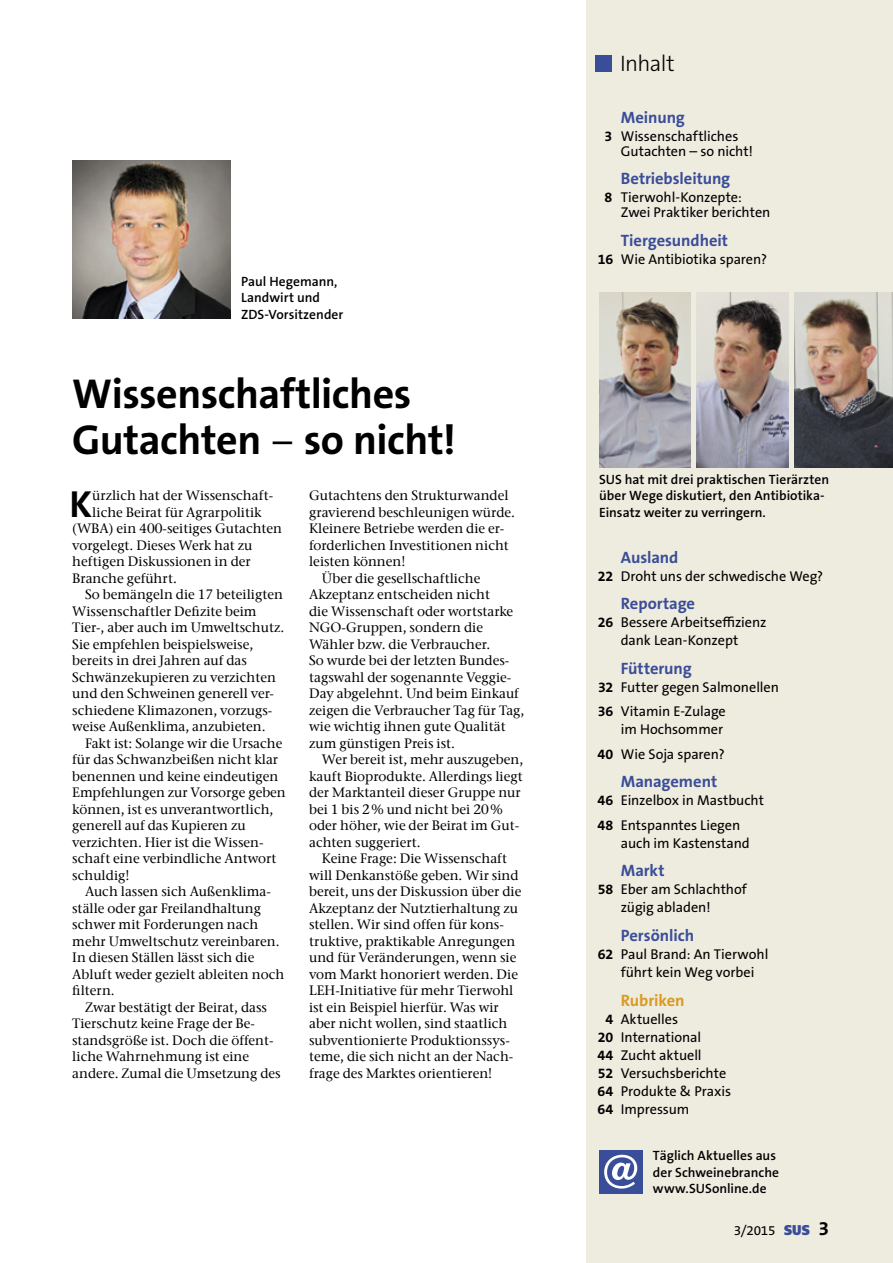
<style>
.page{position:relative;width:893px;height:1263px;background:#fff}
.page>*{position:absolute;margin:0;border:0;box-sizing:border-box;transform-origin:0 0}
.Kommentar-Titel{font:700 42px/46.5px "The Sans B W7";letter-spacing:-.01em;color:#000}
.Kommentar_Initial{font:700 37.95px "The Sans B W7";color:#000}
.t1{font:300 22.5px "The Sans B W3";letter-spacing:-.03em;color:#000}
.Inhalt_Abschnitt{font:700 16.5px "The Sans B W7";letter-spacing:-.005em;color:#3a4d98}
.Inhalt_Abschnitt_Rub{font:700 16.5px "The Sans B W7";letter-spacing:-.005em;color:#da9a23}
.Inhalt_Beschreibung{font:14.25px/18px "The Sans B W5 Plain";letter-spacing:-.005em;color:#000}
.Rubrik_Bodytext{font:500 13.5px/16.5px "ITC Stone Serif Com";color:#000}
.BU{font:600 13.5px/16.5px "The Sans B W6";color:#000}
.Kommentar_Initial-2{font:500 13.5px "ITC Stone Serif Com";color:#000}
.Kommentator{font:600 13.5px/16.5px "The Sans B W6";letter-spacing:.005em;color:#000}
.t2{font:13.5px "The Sans B W5 Plain";color:#000}
.s1{font-family:"ITC Stone Serif Com";font-weight:500}
.s2{font-family:"The Sans B W7";font-weight:700}
.s3{font-family:"Frutiger LT Pro";font-weight:900;font-size:14.1px;color:#3a4d98}
.s4{font-family:"The Sans B W7";font-weight:700;font-size:19.5px}
</style>
<div class="page">
<div style="left:587px;top:0;width:306px;height:1263px;background:#eeebdf"></div>
<img style="left:72px;top:161px;width:158px;height:158px">
<div style="left:595px;top:55px;width:17px;height:16px;background:#3a4d98"></div>
<div style="left:599px;top:1150px;width:43px;height:43px;background:#3a4d98"></div>
<svg style="left:604px;top:1155px;width:33px;height:33px"></svg>
<img style="left:599px;top:292px;width:92px;height:175px">
<img style="left:795px;top:292px;width:98px;height:175px">
<img style="left:697px;top:292px;width:91px;height:175px">
<p class="Kommentator" style="left:241px;top:273px;width:104px">Paul Hegemann,<br>Landwirt und<br>ZDS-Vorsitzender</p>
<p class="Kommentar-Titel" style="left:72px;top:371px;width:385px">Wissenschaftliches<br>Gutachten <span class="s1">−</span> so nicht!</p>
<p class="Kommentar_Initial" style="left:70px;top:479px;width:24px">K</p>
<p class="Kommentar_Initial-2" style="left:92px;top:487px;width:182px">ürzlich hat der Wissenschaft-</p>
<p class="Rubrik_Bodytext" style="left:309px;top:487px;width:207px">Gutachtens den Strukturwandel gravierend beschleunigen würde.<br>Kleinere Betriebe werden die er&shy;forderlichen Investitionen nicht leisten können!</p>
<p class="Rubrik_Bodytext" style="left:309px;top:570px;width:217px;text-indent:13px">Über die gesellschaftliche<br>Akzeptanz entscheiden nicht<br>die Wissenschaft oder wortstarke<br>NGO-Gruppen, sondern die<br>Wähler bzw. die Verbraucher.<br>So wurde bei der letzten Bundes&shy;tagswahl der sogenannte Veggie-<br>Day abgelehnt. Und beim Einkauf zeigen die Verbraucher Tag für Tag, wie wichtig ihnen gute Qualität zum günstigen Preis ist.</p>
<p class="Rubrik_Bodytext" style="left:309px;top:751px;width:216px;text-indent:13px">Wer bereit ist, mehr auszugeben, kauft Bioprodukte. Allerdings liegt der Marktanteil dieser Gruppe nur bei 1 bis 2% und nicht bei 20% oder höher, wie der Beirat im Gut&shy;achten suggeriert.</p>
<p class="Rubrik_Bodytext" style="left:309px;top:850px;width:214px;text-indent:13px">Keine Frage: Die Wissenschaft will Denkanstöße geben. Wir sind bereit, uns der Diskussion über die Akzeptanz der Nutztierhaltung zu stellen. Wir sind offen für kons&shy;truktive, praktikable Anregungen und für Veränderungen, wenn sie vom Markt honoriert werden. Die LEH-Initiative für mehr Tierwohl ist ein Beispiel hierfür. Was wir aber nicht wollen, sind staatlich subventionierte Produktionssys&shy;teme, die sich nicht an der Nach&shy;frage des Marktes orientieren!</p>
<p class="Kommentar_Initial-2" style="left:92px;top:504px;width:171px">liche Beirat für Agrarpolitik</p>
<p class="Kommentar_Initial-2" style="left:72px;top:520px;width:211px">(WBA) ein 400-seitiges Gutachten</p>
<p class="Kommentar_Initial-2" style="left:72px;top:537px;width:182px">vorgelegt. Dieses Werk hat zu</p>
<p class="Kommentar_Initial-2" style="left:72px;top:553px;width:180px">heftigen Diskussionen in der</p>
<p class="Kommentar_Initial-2" style="left:72px;top:570px;width:106px">Branche geführt.</p>
<p class="Rubrik_Bodytext" style="left:72px;top:586px;width:214px;text-indent:13px">So bemängeln die 17 beteiligten<br>Wissenschaftler Defizite beim<br>Tier-, aber auch im Umweltschutz.<br>Sie empfehlen beispielsweise, bereits in drei Jahren auf das<br>Schwänzekupieren zu verzichten und den Schweinen generell ver&shy;schiedene Klimazonen, vorzugs&shy;weise Außenklima, anzubieten.</p>
<p class="Rubrik_Bodytext" style="left:72px;top:735px;width:215px;text-indent:13px">Fakt ist: Solange wir die Ursache für das Schwanzbeißen nicht klar benennen und keine eindeutigen<br>Empfehlungen zur Vorsorge geben können, ist es unverantwortlich, generell auf das Kupieren zu verzichten. Hier ist die Wissen&shy;schaft eine verbindliche Antwort schuldig!</p>
<p class="Rubrik_Bodytext" style="left:72px;top:883px;width:213px;text-indent:13px">Auch lassen sich Außenklima&shy;ställe oder gar Freilandhaltung schwer mit Forderungen nach mehr Umweltschutz vereinbaren.<br>In diesen Ställen lässt sich die<br>Abluft weder gezielt ableiten noch filtern.</p>
<p class="Rubrik_Bodytext" style="left:72px;top:999px;width:210px;text-indent:13px">Zwar bestätigt der Beirat, dass<br>Tierschutz keine Frage der Be&shy;standsgröße ist. Doch die öffent&shy;liche Wahrnehmung ist eine andere. Zumal die Umsetzung des</p>
<p class="t1" style="left:620px;top:49px;width:56px">Inhalt</p>
<p class="Inhalt_Abschnitt" style="left:621px;top:107px;width:66px">Meinung</p>
<p class="Inhalt_Beschreibung" style="left:621px;top:129px;width:134px;line-height:15px;text-indent:-16px"><span class="s2">3</span> Wissenschaftliches<br>Gutachten – so nicht!</p>
<p class="Inhalt_Abschnitt" style="left:621px;top:168px;width:111px">Betriebsleitung</p>
<p class="Inhalt_Beschreibung" style="left:621px;top:190px;width:151px;line-height:15px;text-indent:-16px"><span class="s2">8</span> Tierwohl-Konzepte:<br>Zwei Praktiker berichten</p>
<p class="Inhalt_Abschnitt" style="left:621px;top:230px;width:109px">Tiergesundheit</p>
<p class="Inhalt_Beschreibung" style="left:598px;top:250px;width:171px"><span class="s2">16</span> Wie Antibiotika sparen?</p>
<p class="BU" style="left:599px;top:471px;width:232px">SUS hat mit drei praktischen Tierärzten über Wege diskutiert, den Antibiotika-<br>Einsatz weiter zu verringern.</p>
<p class="Inhalt_Abschnitt" style="left:621px;top:546px;width:59px">Ausland</p>
<p class="Inhalt_Beschreibung" style="left:598px;top:567px;width:227px"><span class="s2">22</span> Droht uns der schwedische Weg?</p>
<p class="Inhalt_Abschnitt" style="left:621px;top:593px;width:76px">Reportage</p>
<p class="Inhalt_Beschreibung" style="left:598px;top:614px;width:170px;text-align:center"><span class="s2">26</span> Bessere Arbeitseffizienz dank Lean-Konzept</p>
<p class="Inhalt_Abschnitt" style="left:621px;top:658px;width:73px">Fütterung</p>
<p class="Inhalt_Beschreibung" style="left:598px;top:678px;width:182px"><span class="s2">32</span> Futter gegen Salmonellen</p>
<p class="Inhalt_Beschreibung" style="left:598px;top:703px;width:130px;text-align:right"><span class="s2">36</span> Vitamin E-Zulage im Hochsommer</p>
<p class="Inhalt_Beschreibung" style="left:597px;top:745px;width:129px"><span class="s2">40</span> Wie Soja sparen?</p>
<p class="Inhalt_Abschnitt" style="left:621px;top:771px;width:98px">Management</p>
<p class="Inhalt_Beschreibung" style="left:597px;top:792px;width:168px"><span class="s2">46</span> Einzelbox in Mastbucht</p>
<p class="Inhalt_Beschreibung" style="left:621px;top:816px;width:131px;text-indent:-23px"><span class="s2">48</span> Entspanntes Liegen auch im Kastenstand</p>
<p class="Inhalt_Abschnitt" style="left:621px;top:860px;width:45px">Markt</p>
<p class="Inhalt_Beschreibung" style="left:621px;top:881px;width:128px;text-indent:-23px"><span class="s2">58</span> Eber am Schlachthof zügig abladen!</p>
<p class="Inhalt_Abschnitt" style="left:621px;top:925px;width:75px">Persönlich</p>
<p class="Inhalt_Beschreibung" style="left:621px;top:945px;width:149px;text-indent:-23px"><span class="s2">62</span> Paul Brand: An Tierwohl führt kein Weg vorbei</p>
<p class="Inhalt_Abschnitt_Rub" style="left:621px;top:989px;width:65px">Rubriken</p>
<p class="Inhalt_Beschreibung" style="left:605px;top:1010px;width:74px"><span class="s2">4</span> Aktuelles</p>
<p class="Inhalt_Beschreibung" style="left:598px;top:1028px;width:105px"><span class="s2">20</span> International</p>
<p class="Inhalt_Beschreibung" style="left:597px;top:1046px;width:106px"><span class="s2">44</span> Zucht aktuell</p>
<p class="Inhalt_Beschreibung" style="left:598px;top:1064px;width:130px"><span class="s2">52</span> Versuchsberichte</p>
<p class="Inhalt_Beschreibung" style="left:597px;top:1082px;width:135px"><span class="s2">64</span> Produkte &amp; Praxis</p>
<p class="Inhalt_Beschreibung" style="left:597px;top:1100px;width:93px"><span class="s2">64</span> Impressum</p>
<p class="BU" style="left:653px;top:1147px;width:128px">Täglich Aktuelles aus der Schweinebranche</p>
<p class="BU" style="left:653px;top:1180px;width:115px">www.SUSonline.de</p>
<p class="t2" style="left:734px;top:1222px;width:97px">3/2015 <span class="s3">SUS</span> <span class="s4">3</span></p>
</div>
